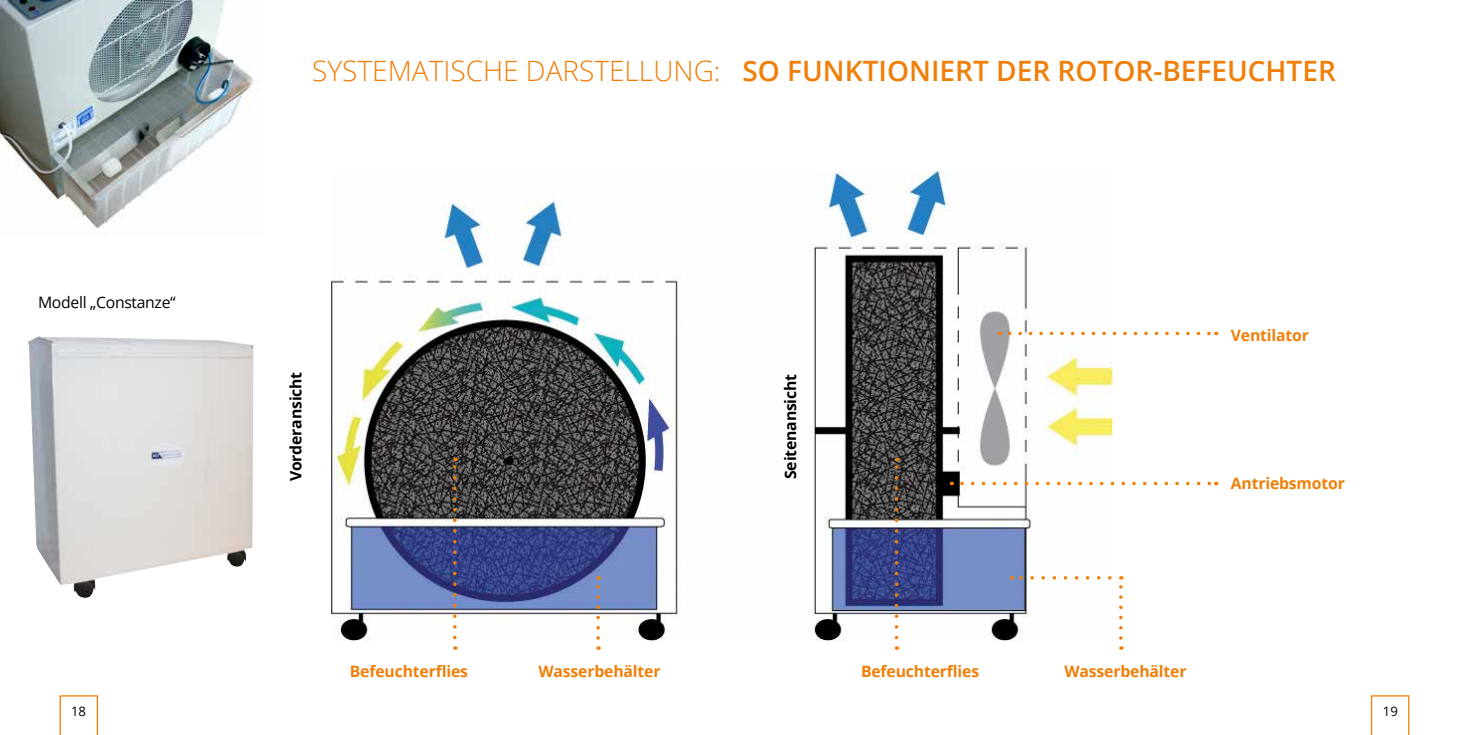
<style>
.page{position:relative;width:1469px;height:735px;background:#fff}
.page>*{position:absolute;margin:0;border:0;box-sizing:border-box;transform-origin:0 0}
.t1{font:600 28px "Open Sans";color:#f07f09}
.t2{font:300 28px "Open Sans";color:#f07f09}
.t3{font:700 15.75px "Open Sans";letter-spacing:-.01em;color:#f07f09}
.t4{font:700 15.75px "Open Sans";letter-spacing:-.01em;color:#000}
.t5{font:15.75px "Open Sans";letter-spacing:-.02em;color:#000}
.t6{font:13.12px "Open Sans";color:#000}
.s1{font-weight:300}
</style>
<div class="page">
<img style="left:331px;top:172px;width:781px;height:468px">
<svg style="left:60px;top:695px;width:38px;height:39px"></svg>
<svg style="left:1370px;top:695px;width:39px;height:39px"></svg>
<div style="left:1374px;top:705px;width:31px;height:29px;background:#fff"></div>
<img style="left:0;top:0;width:254px;height:229px">
<svg style="left:453px;top:457px;width:3px;height:180px"></svg>
<svg style="left:596px;top:575px;width:4px;height:62px"></svg>
<svg style="left:1119px;top:576px;width:3px;height:61px"></svg>
<svg style="left:1011px;top:575px;width:98px;height:4px"></svg>
<svg style="left:894px;top:457px;width:4px;height:180px"></svg>
<svg style="left:961px;top:481px;width:255px;height:4px"></svg>
<svg style="left:1009px;top:331px;width:207px;height:4px"></svg>
<img style="left:28px;top:336px;width:225px;height:261px">
<p class="t5" style="left:38px;top:291px;width:139px">Modell „Constanze“</p>
<h1 class="t2" style="left:312px;top:52px;width:171px">SYSTEMATISCHE</h1>
<h1 class="t1" style="left:526px;top:52px;width:811px"><span class="s1">DARSTE LLUN G:</span> SO FUNKTIONI ERT DER ROTOR-BEFEUCHTER</h1>
<p class="t4" style="left:285px;top:481px;width:111px;rotate:-90deg">Vorderansicht</p>
<p class="t4" style="left:779px;top:479px;width:107px;rotate:-90deg">Seitenansicht</p>
<p class="t3" style="left:1230px;top:324px;width:80px">Ventilator</p>
<p class="t3" style="left:1230px;top:471px;width:116px">Antriebsmotor</p>
<p class="t3" style="left:350px;top:660px;width:120px">Befeuchterflies</p>
<p class="t3" style="left:538px;top:660px;width:124px">Wasserbehälter</p>
<p class="t3" style="left:861px;top:660px;width:120px">Befeuchterflies</p>
<p class="t3" style="left:1064px;top:660px;width:124px">Wasserbehälter</p>
<p class="t6" style="left:71px;top:701px;width:17px">18</p>
<p class="t6" style="left:1382px;top:701px;width:17px">19</p>
</div>
